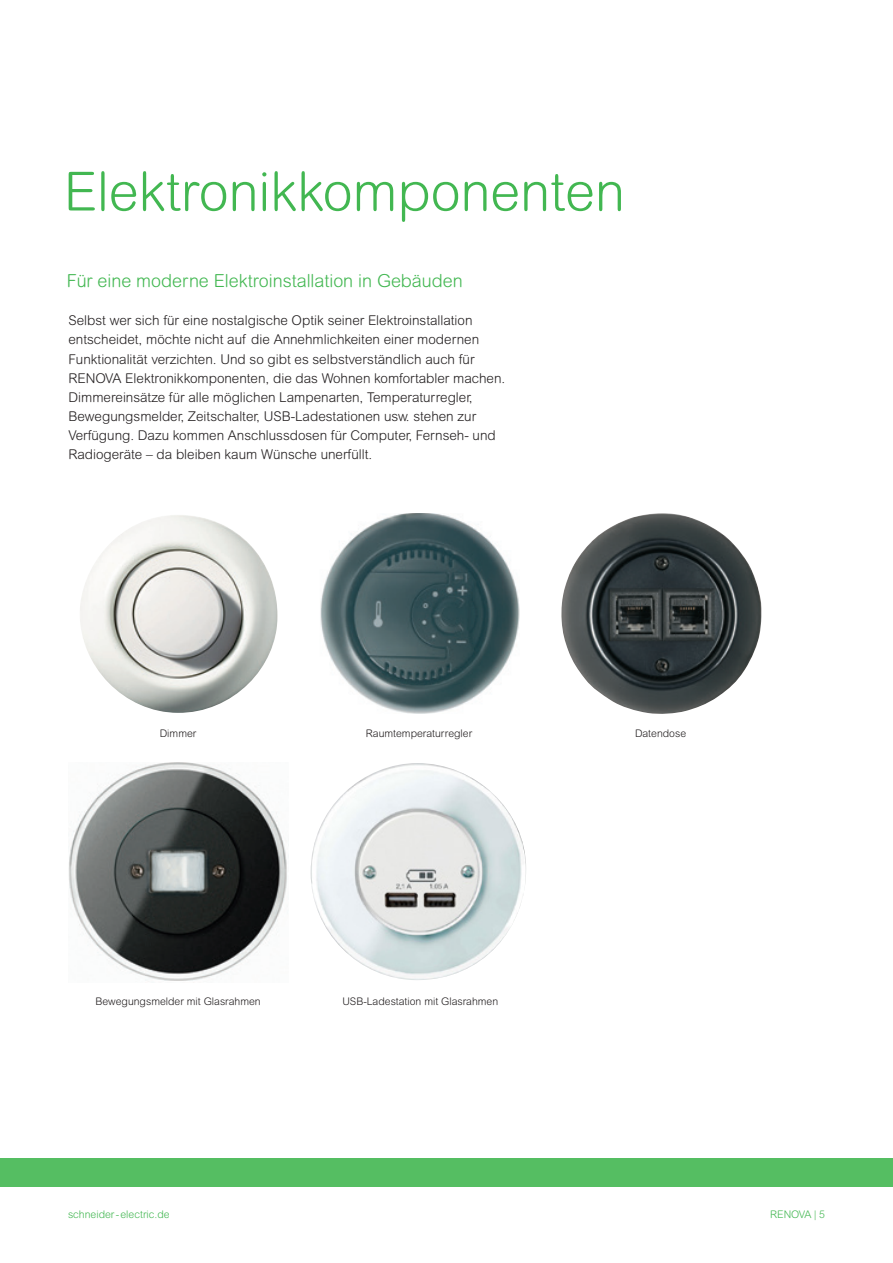
<style>
.page{position:relative;width:893px;height:1263px;background:#fff}
.page>*{position:absolute;margin:0;border:0;box-sizing:border-box;transform-origin:0 0}
.t1{font:300 54px "Arial Rounded MT Std";color:#42b751}
.t2{font:300 18px "Arial Rounded MT Std";color:#42b751}
.t3{font:300 13.5px/19.2px "Arial Rounded MT Std";color:#231f20}
.t4{font:300 10.5px "Arial Rounded MT Std";color:#231f20}
.t5{font:300 10.5px "Arial Rounded MT Std";color:#42b751}
</style>
<div class="page">
<div style="left:0;top:1158px;width:893px;height:28px;background:#55be62"></div>
<img style="left:561px;top:513px;width:200px;height:201px">
<img style="left:79px;top:515px;width:199px;height:198px;border-radius:98px">
<img style="left:69px;top:762px;width:218px;height:219px">
<img style="left:311px;top:763px;width:215px;height:217px;border-radius:107px">
<img style="left:320px;top:513px;width:199px;height:200px">
<p class="t1" style="left:64px;top:160px;width:562px">Elektronikkomponenten</p>
<p class="t2" style="left:67px;top:270px;width:397px">Für eine moderne Elektroinstallation in Gebäuden</p>
<p class="t3" style="left:68px;top:311px;width:438px">Selbst wer sich für eine nostalgische Optik seiner Elektroinstallation entscheidet, möchte nicht auf die Annehmlichkeiten einer modernen Funktionalität verzichten. Und so gibt es selbstverständlich auch für RENOVA Elektronikkomponenten, die das Wohnen komfortabler machen.<br>Dimmereinsätze für alle möglichen Lampenarten, Temperaturregler, Bewegungsmelder, Zeitschalter, USB-Ladestationen usw. stehen zur Verfügung. Dazu kommen Anschlussdosen für Computer, Fernseh- und Radiogeräte – da bleiben kaum Wünsche unerfüllt.</p>
<p class="t4" style="left:160px;top:727px;width:38px">Dimmer</p>
<p class="t4" style="left:366px;top:727px;width:108px">Raumtemperaturregler</p>
<p class="t4" style="left:635px;top:727px;width:53px">Datendose</p>
<p class="t4" style="left:95px;top:995px;width:167px">Bewegungsmelder mit Glasrahmen</p>
<p class="t4" style="left:342px;top:995px;width:157px">USB-Ladestation mit Glasrahmen</p>
<p class="t5" style="left:68px;top:1208px;width:103px">schneider - electric.de</p>
<p class="t5" style="left:770px;top:1208px;width:56px">RENOVA | 5</p>
</div>
